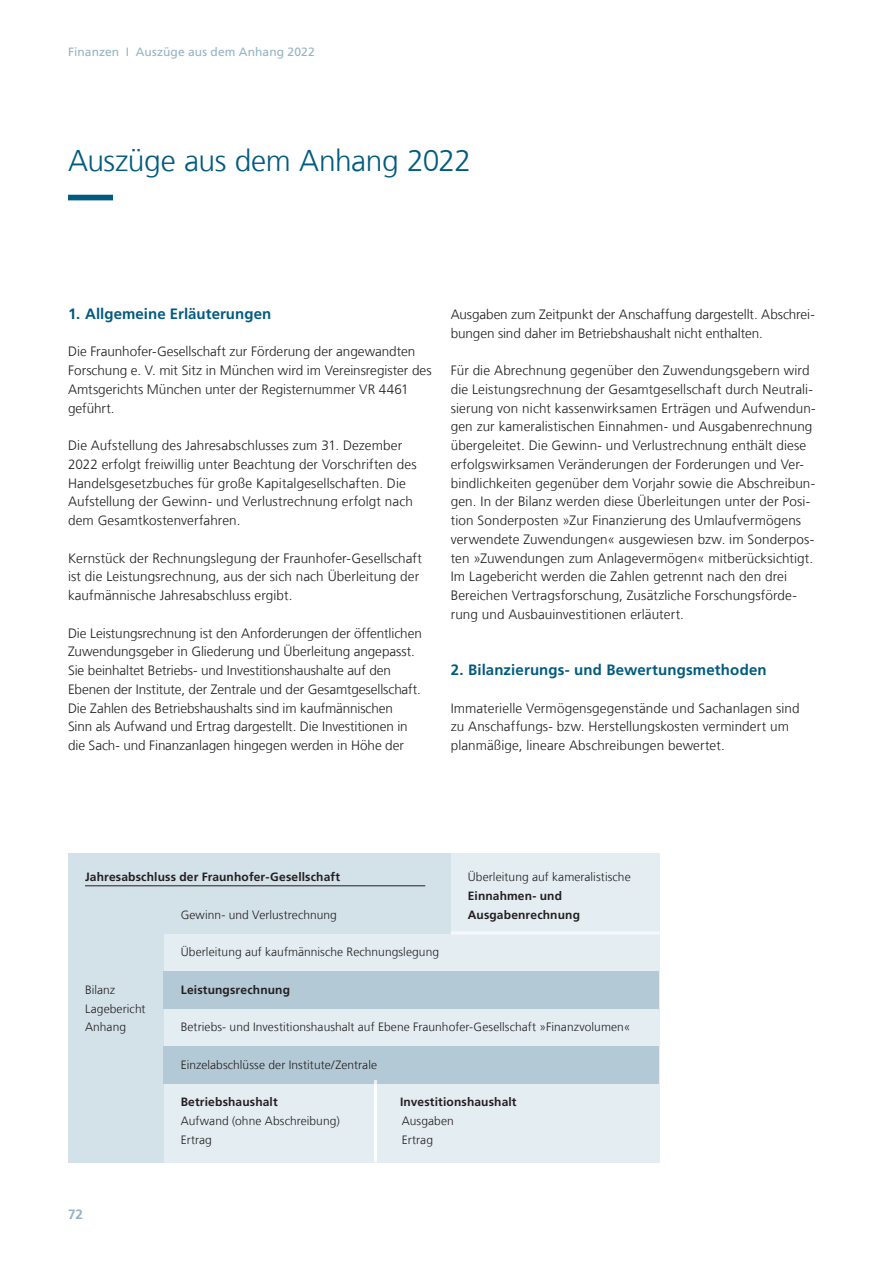
<style>
.page{position:relative;width:893px;height:1263px;background:#fff}
.page>*{position:absolute;margin:0;border:0;box-sizing:border-box;transform-origin:0 0}
.t1{font:300 30px "Frutiger LT Com";letter-spacing:-.015em;color:#005b7f}
.t2{font:700 15px "Frutiger LT Com";letter-spacing:.005em;color:#005b7f}
.t3{font:300 13.5px/18.8px "Frutiger LT Com";letter-spacing:.005em;color:#231f20}
.t4{font:700 13.5px "Frutiger LT Com";color:#93b3c3}
.t5{font:300 12px/18.8px "Frutiger LT Com";letter-spacing:.005em;color:#231f20}
.t6{font:700 12px/18.8px "Frutiger LT Com";letter-spacing:.01em;color:#231f20}
.t7{font:12px "Frutiger LT Com";letter-spacing:.01em;color:#93b3c3}
</style>
<div class="page">
<div style="left:68px;top:853px;width:591px;height:310px;background:#e4edf2"></div>
<div style="left:68px;top:853px;width:96px;height:310px;background:#d3e1e8"></div>
<div style="left:73px;top:853px;width:378px;height:80px;background:#d3e1e8"></div>
<div style="left:164px;top:971px;width:495px;height:37px;background:#b3cad6"></div>
<div style="left:164px;top:1046px;width:495px;height:37px;background:#b3cad6"></div>
<hr style="left:451px;top:931px;width:210px;height:3px;background:#fff">
<hr style="left:374px;top:1083px;width:3px;height:80px;background:#fff">
<hr style="left:85px;top:885px;width:340px;height:1px;background:#231f20">
<hr style="left:374px;top:1080px;width:3px;height:79px;background:#fff">
<svg style="left:68px;top:195px;width:45px;height:5px"></svg>
<p class="t7" style="left:68px;top:45px;width:248px">Finanzen I Auszüge aus dem Anhang 2022</p>
<h1 class="t1" style="left:68px;top:144px;width:405px">Auszüge aus dem Anhang 2022</h1>
<p class="t2" style="left:68px;top:305px;width:205px">1. Allgemeine Erläuterungen</p>
<p class="t3" style="left:68px;top:342px;width:365px">Die Fraunhofer-Gesellschaft zur Förderung der angewandten Forschung e. V. mit Sitz in München wird im Vereinsregister des Amtsgerichts München unter der Registernummer VR 4461 geführt.</p>
<p class="t3" style="left:68px;top:436px;width:350px">Die Aufstellung des Jahresabschlusses zum 31. Dezember 2022 erfolgt freiwillig unter Beachtung der Vorschriften des Handelsgesetzbuches für große Kapitalgesellschaften. Die Aufstellung der Gewinn- und Verlustrechnung erfolgt nach dem Gesamtkostenverfahren.</p>
<p class="t3" style="left:68px;top:549px;width:355px">Kernstück der Rechnungslegung der Fraunhofer-Gesellschaft ist die Leistungsrechnung, aus der sich nach Überleitung der kaufmännische Jahresabschluss ergibt.</p>
<p class="t3" style="left:68px;top:624px;width:355px">Die Leistungsrechnung ist den Anforderungen der öffentlichen Zuwendungsgeber in Gliederung und Überleitung angepasst.<br>Sie beinhaltet Betriebs- und Investitionshaushalte auf den Ebenen der Institute, der Zentrale und der Gesamtgesellschaft.<br>Die Zahlen des Betriebshaushalts sind im kaufmännischen<br>Sinn als Aufwand und Ertrag dargestellt. Die Investitionen in die Sach- und Finanzanlagen hingegen werden in Höhe der</p>
<p class="t3" style="left:451px;top:305px;width:366px">Ausgaben zum Zeitpunkt der Anschaffung dargestellt. Abschrei&shy;bungen sind daher im Betriebshaushalt nicht enthalten.</p>
<p class="t3" style="left:451px;top:361px;width:366px">Für die Abrechnung gegenüber den Zuwendungsgebern wird die Leistungsrechnung der Gesamtgesellschaft durch Neutrali&shy;sierung von nicht kassenwirksamen Erträgen und Aufwendun&shy;gen zur kameralistischen Einnahmen- und Ausgabenrechnung übergeleitet. Die Gewinn- und Verlustrechnung enthält diese erfolgswirksamen Veränderungen der Forderungen und Ver&shy;bindlichkeiten gegenüber dem Vorjahr sowie die Abschreibun&shy;gen. In der Bilanz werden diese Überleitungen unter der Posi&shy;tion Sonderposten »Zur Finanzierung des Umlaufvermögens verwendete Zuwendungen« ausgewiesen bzw. im Sonderpos&shy;ten »Zuwendungen zum Anlagevermögen« mitberücksichtigt.<br>Im Lagebericht werden die Zahlen getrennt nach den drei Bereichen Vertragsforschung, Zusätzliche Forschungsförde&shy;rung und Ausbauinvestitionen erläutert.</p>
<p class="t2" style="left:451px;top:661px;width:317px">2. Bilanzierungs- und Bewertungsmethoden</p>
<p class="t3" style="left:451px;top:699px;width:350px">Immaterielle Vermögensgegenstände und Sachanlagen sind zu Anschaffungs- bzw. Herstellungskosten vermindert um planmäßige, lineare Abschreibungen bewertet.</p>
<p class="t6" style="left:85px;top:868px;width:257px">Jahresabschluss der Fraunhofer-Gesellschaft</p>
<p class="t5" style="left:468px;top:868px;width:164px">Überleitung auf kameralistische</p>
<p class="t6" style="left:468px;top:887px;width:114px">Einnahmen- und<br>Ausgabenrechnung</p>
<p class="t5" style="left:181px;top:905px;width:158px">Gewinn- und Verlustrechnung</p>
<p class="t5" style="left:181px;top:943px;width:260px">Überleitung auf kaufmännische Rechnungslegung</p>
<p class="t6" style="left:181px;top:980px;width:111px">Leistungsrechnung</p>
<p class="t5" style="left:181px;top:1018px;width:451px">Betriebs- und Investitionshaushalt auf Ebene Fraunhofer-Gesellschaft »Finanzvolumen«</p>
<p class="t5" style="left:181px;top:1055px;width:198px">Einzelabschlüsse der Institute/Zentrale</p>
<p class="t6" style="left:181px;top:1093px;width:99px">Betriebshaushalt</p>
<p class="t6" style="left:400px;top:1093px;width:118px">Investitionshaushalt</p>
<p class="t5" style="left:181px;top:1112px;width:161px">Aufwand (ohne Abschreibung)</p>
<p class="t5" style="left:402px;top:1112px;width:53px">Ausgaben</p>
<p class="t5" style="left:181px;top:1130px;width:33px">Ertrag</p>
<p class="t5" style="left:402px;top:1130px;width:33px">Ertrag</p>
<p class="t5" style="left:85px;top:980px;width:62px">Bilanz<br>Lagebericht<br>Anhang</p>
<p class="t4" style="left:68px;top:1207px;width:17px">72</p>
</div>
